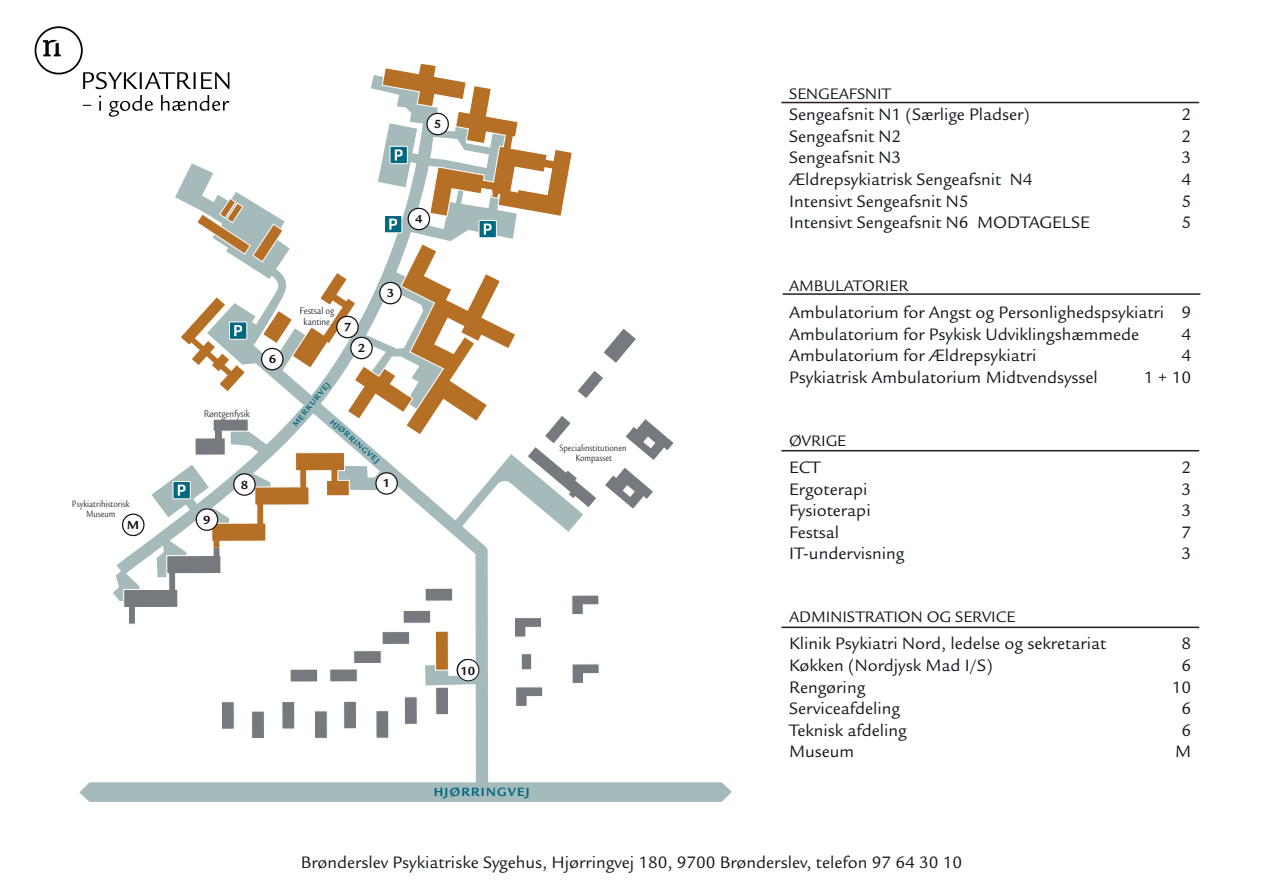
<style>
.page{position:relative;width:1263px;height:893px;background:#fff}
.page>*{position:absolute;margin:0;border:0;box-sizing:border-box;transform-origin:0 0}
.t1{font:18px/21.6px "Legacy Sans ITC Std";color:#0d141b}
.t2{font:16.5px "Legacy Sans ITC Std";color:#0d141b}
.t3{font:700 13.05px "Legacy Sans ITC Std";letter-spacing:.1em;color:#006880}
.t4{font:700 12.75px "Legacy Sans ITC Std";color:#160e15;scale:1.05 1}
.t5{font:condensed 10.5px/10.5px "Legacy Sans ITC Std";color:#0d141b;text-align:center}
.t6{font:condensed 9.9px/9.9px "Legacy Sans ITC Std";color:#0d141b;text-align:center}
.t7{font:700 8.55px "Legacy Sans ITC Std";color:#006880}
</style>
<div class="page">
<svg style="left:425px;top:638px;width:64px;height:144px"></svg>
<div style="left:221px;top:702px;width:13px;height:27px;background:#767a7f"></div>
<div style="left:221px;top:701px;width:14px;height:29px;border:1px solid #fff"></div>
<div style="left:252px;top:711px;width:12px;height:28px;background:#767a7f"></div>
<div style="left:251px;top:711px;width:14px;height:28px;border:1px solid #fff"></div>
<div style="left:282px;top:701px;width:13px;height:28px;background:#767a7f"></div>
<div style="left:281px;top:701px;width:14px;height:28px;border:1px solid #fff"></div>
<div style="left:314px;top:711px;width:13px;height:27px;background:#767a7f"></div>
<div style="left:314px;top:710px;width:14px;height:29px;border:1px solid #fff"></div>
<div style="left:344px;top:701px;width:12px;height:28px;background:#767a7f"></div>
<div style="left:343px;top:701px;width:14px;height:28px;border:1px solid #fff"></div>
<div style="left:330px;top:669px;width:27px;height:13px;background:#767a7f"></div>
<div style="left:329px;top:668px;width:29px;height:14px;border:1px solid #fff"></div>
<div style="left:290px;top:669px;width:28px;height:13px;background:#767a7f"></div>
<div style="left:290px;top:669px;width:28px;height:13px;border:1px solid #fff"></div>
<div style="left:354px;top:651px;width:27px;height:12px;background:#767a7f"></div>
<div style="left:353px;top:650px;width:29px;height:14px;border:1px solid #fff"></div>
<div style="left:382px;top:631px;width:28px;height:13px;background:#767a7f"></div>
<div style="left:382px;top:631px;width:28px;height:14px;border:1px solid #fff"></div>
<div style="left:376px;top:711px;width:13px;height:27px;background:#767a7f"></div>
<div style="left:375px;top:710px;width:14px;height:29px;border:1px solid #fff"></div>
<div style="left:404px;top:697px;width:13px;height:27px;background:#767a7f"></div>
<div style="left:404px;top:696px;width:14px;height:29px;border:1px solid #fff"></div>
<div style="left:436px;top:687px;width:13px;height:28px;background:#767a7f"></div>
<div style="left:435px;top:687px;width:14px;height:28px;border:1px solid #fff"></div>
<div style="left:435px;top:631px;width:13px;height:39px;background:#b67026"></div>
<div style="left:435px;top:631px;width:14px;height:40px;border:1px solid #fff"></div>
<svg style="left:516px;top:687px;width:27px;height:19px"></svg>
<svg style="left:572px;top:664px;width:27px;height:19px"></svg>
<div style="left:521px;top:654px;width:11px;height:16px;background:#767a7f"></div>
<div style="left:521px;top:653px;width:11px;height:17px;border:1px solid #fff"></div>
<div style="left:457px;top:659px;width:22px;height:22px;background:#fff;border-radius:50%"></div>
<div style="left:457px;top:659px;width:22px;height:22px;border:1px solid #0d141b;border-radius:50%"></div>
<div style="left:79px;top:782px;width:653px;height:20px;background:#a5baba"></div>
<hr style="left:781px;top:102px;width:418px;height:1px;background:#231f20">
<hr style="left:783px;top:293px;width:417px;height:2px;background:#231f20">
<hr style="left:781px;top:450px;width:418px;height:1px;background:#231f20">
<hr style="left:781px;top:627px;width:418px;height:1px;background:#231f20">
<svg style="left:35px;top:26px;width:639px;height:612px"></svg>
<p class="t6" style="left:72px;top:499px;width:59px">Psykiatrihistorisk<br>Museum</p>
<p class="t4" style="left:127px;top:517px;width:13px">M</p>
<p class="t4" style="left:434px;top:117px;width:9px">5</p>
<p class="t4" style="left:415px;top:212px;width:9px">4</p>
<p class="t5" style="left:204px;top:408px;width:48px">Røntgenfysik</p>
<p class="t4" style="left:269px;top:352px;width:9px">6</p>
<p class="t5" style="left:299px;top:306px;width:36px">Festsal og kantine</p>
<p class="t4" style="left:344px;top:320px;width:9px">7</p>
<p class="t4" style="left:358px;top:341px;width:9px">2</p>
<p class="t4" style="left:387px;top:286px;width:9px">3</p>
<p class="t7" style="left:290px;top:422px;width:56px;rotate:-51deg">MERKURVEJ</p>
<p class="t7" style="left:335px;top:417px;width:64px;rotate:41deg">HJØRRINGVEJ</p>
<p class="t4" style="left:203px;top:512px;width:9px">9</p>
<p class="t4" style="left:241px;top:477px;width:9px">8</p>
<p class="t4" style="left:383px;top:476px;width:9px">1</p>
<p class="t6" style="left:559px;top:443px;width:69px">Specialinstitutionen<br>Kompasset</p>
<p class="t4" style="left:460px;top:663px;width:16px">10</p>
<p class="t3" style="left:434px;top:785px;width:98px">HJØRRINGVEJ</p>
<p class="t2" style="left:789px;top:84px;width:103px">SENGEAFSNIT</p>
<p class="t1" style="left:789px;top:104px;width:242px">Sengeafsnit N1 (Særlige Pladser)</p>
<p class="t1" style="left:1181px;top:104px;width:11px">2</p>
<p class="t1" style="left:789px;top:125px;width:113px">Sengeafsnit N2</p>
<p class="t1" style="left:1181px;top:125px;width:11px">2</p>
<p class="t1" style="left:789px;top:147px;width:113px">Sengeafsnit N3</p>
<p class="t1" style="left:1181px;top:147px;width:11px">3</p>
<p class="t1" style="left:789px;top:169px;width:245px">Ældrepsykiatrisk Sengeafsnit N4</p>
<p class="t1" style="left:1181px;top:169px;width:11px">4</p>
<p class="t1" style="left:789px;top:190px;width:181px">Intensivt Sengeafsnit N5</p>
<p class="t1" style="left:1181px;top:190px;width:11px">5</p>
<p class="t1" style="left:789px;top:212px;width:302px">Intensivt Sengeafsnit N6 MODTAGELSE</p>
<p class="t1" style="left:1181px;top:212px;width:11px">5</p>
<p class="t2" style="left:789px;top:277px;width:121px">AMBULATORIER</p>
<p class="t1" style="left:789px;top:302px;width:403px">Ambulatorium for Angst og Personlighedspsykiatri 9<br>Ambulatorium for Psykisk Udviklingshæmmede</p>
<p class="t1" style="left:1181px;top:323px;width:11px">4</p>
<p class="t1" style="left:789px;top:345px;width:249px">Ambulatorium for Ældrepsykiatri</p>
<p class="t1" style="left:1181px;top:345px;width:11px">4</p>
<p class="t1" style="left:789px;top:367px;width:310px">Psykiatrisk Ambulatorium Midtvendsyssel</p>
<p class="t1" style="left:1144px;top:367px;width:49px">1 + 10</p>
<p class="t2" style="left:789px;top:431px;width:58px">ØVRIGE</p>
<p class="t1" style="left:789px;top:457px;width:33px">ECT</p>
<p class="t1" style="left:1181px;top:457px;width:11px">2</p>
<p class="t1" style="left:789px;top:478px;width:80px">Ergoterapi</p>
<p class="t1" style="left:1181px;top:478px;width:11px">3</p>
<p class="t1" style="left:789px;top:500px;width:83px">Fysioterapi</p>
<p class="t1" style="left:1181px;top:500px;width:11px">3</p>
<p class="t1" style="left:789px;top:521px;width:52px">Festsal</p>
<p class="t1" style="left:1181px;top:521px;width:11px">7</p>
<p class="t1" style="left:789px;top:543px;width:117px">IT-undervisning</p>
<p class="t1" style="left:1181px;top:543px;width:11px">3</p>
<p class="t2" style="left:789px;top:608px;width:228px">ADMINISTRATION OG SERVICE</p>
<p class="t1" style="left:789px;top:633px;width:318px">Klinik Psykiatri Nord, ledelse og sekretariat</p>
<p class="t1" style="left:1181px;top:633px;width:11px">8</p>
<p class="t1" style="left:789px;top:655px;width:205px">Køkken (Nordjysk Mad I/S)</p>
<p class="t1" style="left:1181px;top:655px;width:11px">6</p>
<p class="t1" style="left:789px;top:676px;width:78px">Rengøring</p>
<p class="t1" style="left:1172px;top:676px;width:21px">10</p>
<p class="t1" style="left:789px;top:698px;width:113px">Serviceafdeling</p>
<p class="t1" style="left:1181px;top:698px;width:11px">6</p>
<p class="t1" style="left:789px;top:719px;width:119px">Teknisk afdeling</p>
<p class="t1" style="left:1181px;top:719px;width:11px">6</p>
<p class="t1" style="left:789px;top:741px;width:66px">Museum</p>
<p class="t1" style="left:1175px;top:741px;width:18px">M</p>
<p class="t1" style="left:301px;top:852px;width:663px">Brønderslev Psykiatriske Sygehus, Hjørringvej 180, 9700 Brønderslev, telefon 97 64 30 10</p>
</div>
